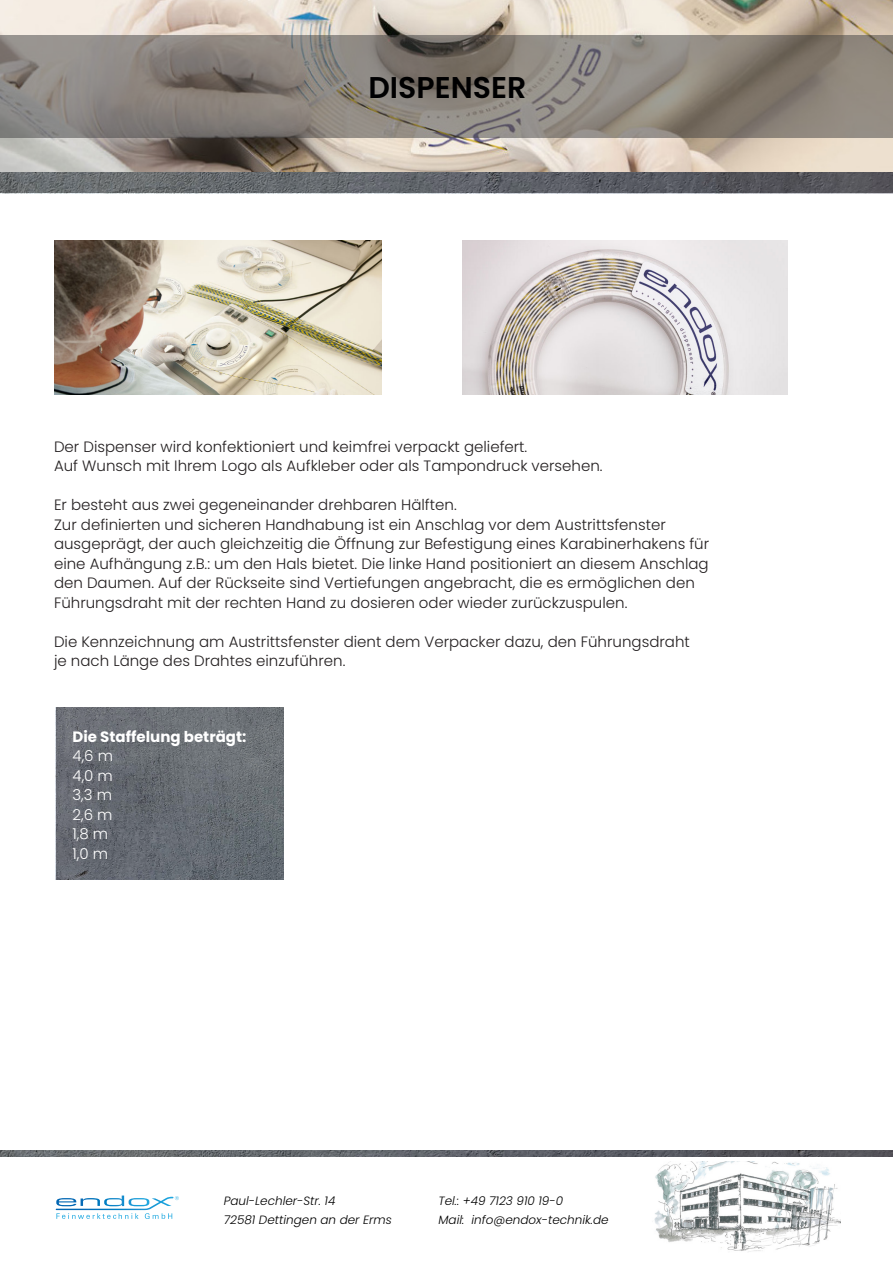
<style>
.page{position:relative;width:893px;height:1263px;background:#fff}
.page>*{position:absolute;margin:0;border:0;box-sizing:border-box;transform-origin:0 0}
.t1{font:600 30px "Poppins";color:#000001}
.t2{font:300 15px "Poppins";color:#231f20}
.t3{font:300 15px "Poppins";color:#fff}
.t4{font:700 15px "Poppins";color:#fff}
.t5{font:italic 300 12px "Poppins";color:#000001}
</style>
<div class="page">
<img style="left:56px;top:707px;width:228px;height:173px">
<img style="left:0;top:0;width:893px;height:172px">
<svg style="left:1px;top:36px;width:892px;height:102px;background:#878079"></svg>
<img style="left:654px;top:1161px;width:187px;height:91px">
<svg style="left:56px;top:1195px;width:123px;height:24px"></svg>
<img style="left:54px;top:241px;width:327px;height:154px">
<img style="left:462px;top:241px;width:326px;height:154px">
<svg style="left:0;top:172px;width:893px;height:21px;background:#5e6167"></svg>
<img style="left:0;top:1151px;width:893px;height:6px">
<p class="t1" style="left:368px;top:70px;width:159px">DISPENSER</p>
<p class="t2" style="left:54px;top:438px;width:475px">Der Dispenser wird konfektioniert und keimfrei verpackt geliefert.</p>
<p class="t2" style="left:54px;top:457px;width:550px">Auf Wunsch mit Ihrem Logo als Aufkleber oder als Tampondruck versehen.</p>
<p class="t2" style="left:54px;top:496px;width:404px">Er besteht aus zwei gegeneinander drehbaren Hälften.</p>
<p class="t2" style="left:54px;top:516px;width:613px">Zur definierten und sicheren Handhabung ist ein Anschlag vor dem Austrittsfenster</p>
<p class="t2" style="left:54px;top:535px;width:657px">ausgeprägt, der auch gleichzeitig die Öffnung zur Befestigung eines Karabinerhakens für</p>
<p class="t2" style="left:54px;top:555px;width:656px">eine Aufhängung z.B.: um den Hals bietet. Die linke Hand positioniert an diesem Anschlag</p>
<p class="t2" style="left:54px;top:574px;width:642px">den Daumen. Auf der Rückseite sind Vertiefungen angebracht, die es ermöglichen den</p>
<p class="t2" style="left:54px;top:594px;width:575px">Führungsdraht mit der rechten Hand zu dosieren oder wieder zurückzuspulen.</p>
<p class="t2" style="left:54px;top:633px;width:637px">Die Kennzeichnung am Austrittsfenster dient dem Verpacker dazu, den Führungsdraht</p>
<p class="t2" style="left:54px;top:652px;width:293px">je nach Länge des Drahtes einzuführen.</p>
<p class="t4" style="left:72px;top:728px;width:175px">Die Staffelung beträgt:</p>
<p class="t3" style="left:72px;top:747px;width:42px">4,6 m</p>
<p class="t3" style="left:72px;top:767px;width:42px">4,0 m</p>
<p class="t3" style="left:72px;top:786px;width:41px">3,3 m</p>
<p class="t3" style="left:72px;top:806px;width:42px">2,6 m</p>
<p class="t3" style="left:72px;top:825px;width:37px">1,8 m</p>
<p class="t3" style="left:72px;top:845px;width:37px">1,0 m</p>
<p class="t5" style="left:224px;top:1194px;width:113px">Paul-Lechler-Str. 14</p>
<p class="t5" style="left:224px;top:1213px;width:170px">72581 Dettingen an der Erms</p>
<p class="t5" style="left:438px;top:1194px;width:126px">Tel.: +49 7123 910 19-0</p>
<p class="t5" style="left:438px;top:1213px;width:172px">Mail: info@endox-technik.de</p>
</div>
